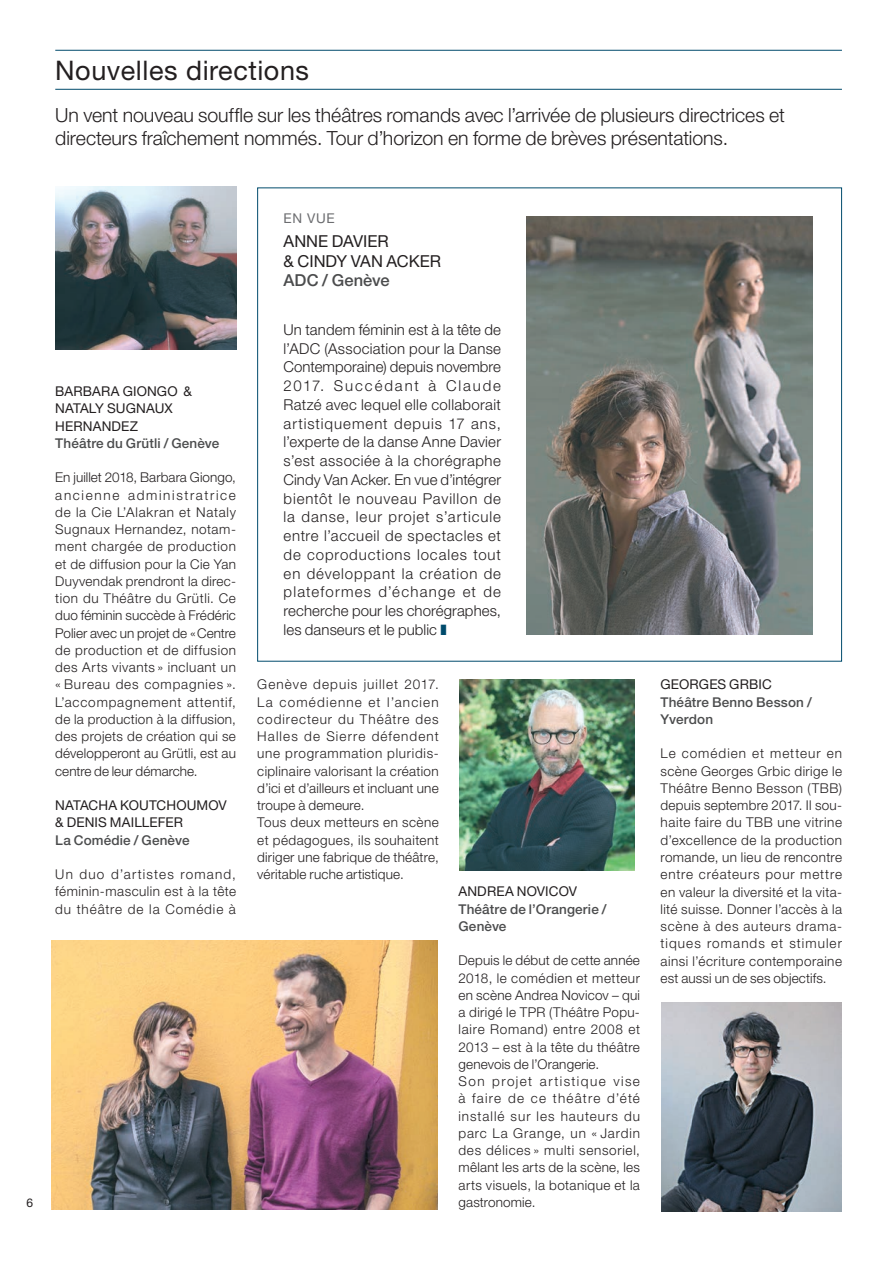
<style>
.page{position:relative;width:893px;height:1263px;background:#fff}
.page>*{position:absolute;margin:0;border:0;box-sizing:border-box;transform-origin:0 0}
.t1{font:27px "Helvetica Neue LT Std";letter-spacing:.02em;color:#231f20}
.t2{font:300 19.5px/22.5px "Helvetica Neue LT Std";color:#231f20}
.t3{font:16.5px/19.5px "Helvetica Neue LT Std";letter-spacing:-.005em;color:#231f20}
.t4{font:500 16.5px "Helvetica Neue LT Std";color:#4b4c4d}
.t5{font:300 15px/18.8px "Helvetica Neue LT Std";letter-spacing:.005em;color:#231f20;text-align:justify}
.t6{font:300 13.5px/17.2px "Helvetica Neue LT Std";letter-spacing:.035em;color:#231f20;text-align:justify}
.t7{font:500 13.5px/17.2px "Helvetica Neue LT Std";letter-spacing:.01em;color:#4b4c4d}
.t8{font:13.5px/17.2px "Helvetica Neue LT Std";letter-spacing:.01em;color:#231f20}
.t9{font:13.5px "Helvetica Neue LT Std";letter-spacing:-.02em;color:#231f20}
.t10{font:13.5px "Helvetica Neue LT Std";color:#6c6d70}
.t11{font:12px "Helvetica Neue LT Std";color:#231f20}
.s1{color:#004b6c}
</style>
<div class="page">
<hr style="left:55px;top:50px;width:787px;height:1px;background:#004b6c">
<hr style="left:55px;top:89px;width:787px;height:1px;background:#004b6c">
<img style="left:55px;top:186px;width:181px;height:163px">
<img style="left:526px;top:216px;width:287px;height:418px">
<img style="left:52px;top:941px;width:386px;height:268px">
<img style="left:459px;top:679px;width:175px;height:191px">
<img style="left:661px;top:1002px;width:181px;height:210px">
<h1 class="t1" style="left:55px;top:55px;width:255px">NOUVELLES DIRECTIONS</h1>
<h2 class="t2" style="left:55px;top:104px;width:731px">Un vent nouveau souffle sur les théâtres romands avec l’arrivée de plusieurs directrices et directeurs fraîchement nommés. Tour d’horizon en forme de brèves présentations.</h2>
<p class="t11" style="left:26px;top:1195px;width:8px">6</p>
<p class="t8" style="left:55px;top:382px;width:138px">BARBARA GIONGO &amp;<br>NATALY SUGNAUX<br>HERNANDEZ</p>
<p class="t7" style="left:55px;top:434px;width:166px">Théâtre du Grütli / Genève</p>
<p class="t6" style="left:55px;top:469px;width:182px">En juillet 2018, Barbara Giongo, ancienne administratrice de la Cie L’Alakran et Nataly Sugnaux Hernandez, notam&shy;ment chargée de production et de diffusion pour la Cie Yan Duyvendak prendront la direc&shy;tion du Théâtre du Grütli. Ce duo féminin succède à Frédéric Polier avec un projet de «Centre de production et de diffusion des Arts vivants » incluant un « Bureau des compagnies ».<br>L’accompagnement attentif, de la production à la diffusion, des projets de création qui se développeront au Grütli, est au centre de leur démarche.</p>
<p class="t9" style="left:55px;top:797px;width:112px">N ATACH A KO UTCHO</p>
<p class="t8" style="left:187px;top:796px;width:21px">UMOV</p>
<p class="t8" style="left:55px;top:814px;width:129px">&amp; DENIS MAILLEFER</p>
<p class="t7" style="left:55px;top:831px;width:136px">La Comédie / Genève</p>
<p class="t6" style="left:55px;top:865px;width:182px">Un duo d’artistes romand, féminin-masculin est à la tête du théâtre de la Comédie à</p>
<p class="t10" style="left:283px;top:211px;width:53px">EN VUE</p>
<p class="t3" style="left:284px;top:231px;width:116px">ANNE DAVIER &amp; CINDY VAN ACK</p>
<p class="t3" style="left:420px;top:251px;width:23px">ER</p>
<p class="t4" style="left:284px;top:270px;width:108px">ADC / Genève</p>
<p class="t5" style="left:284px;top:320px;width:219px">Un tandem féminin est à la tête de l’ADC (Association pour la Danse Contemporaine) depuis novembre 2017. Succédant à Claude Ratzé avec lequel elle collaborait artistiquement depuis 17 ans, l’experte de la danse Anne Davier s’est associée à la chorégraphe Cindy Van Acker. En vue d’intégrer bientôt le nouveau Pavillon de la danse, leur projet s’articule entre l’accueil de spectacles et de coproductions locales tout en développant la création de plateformes d’échange et de recherche pour les chorégraphes, les danseurs et le public <span class="s1">❚</span></p>
<p class="t6" style="left:257px;top:676px;width:183px;text-align:left">Genève depuis juillet 2017.<br>La comédienne et l’ancien codirecteur du Théâtre des<br>Halles de Sierre défendent une programmation pluridis&shy;ciplinaire valorisant la création d’ici et d’ailleurs et incluant une troupe à demeure.<br>Tous deux metteurs en scène et pédagogues, ils souhaitent diriger une fabrique de théâtre, véritable ruche artistique.</p>
<p class="t8" style="left:660px;top:676px;width:110px">GEORGES GRBIC</p>
<p class="t7" style="left:660px;top:693px;width:153px">Théâtre Benno Besson /<br>Yverdon</p>
<p class="t6" style="left:660px;top:745px;width:183px">Le comédien et metteur en scène Georges Grbic dirige le Théâtre Benno Besson (TBB) depuis septembre 2017. Il sou&shy;haite faire du TBB une vitrine d’excellence de la production romande, un lieu de rencontre entre créateurs pour mettre en valeur la diversité et la vita&shy;lité suisse. Donner l’accès à la scène à des auteurs drama&shy;tiques romands et stimuler ainsi l’écriture contemporaine est aussi un de ses objectifs.</p>
<p class="t8" style="left:458px;top:883px;width:69px">ANDREA NOV</p>
<p class="t8" style="left:545px;top:883px;width:14px">ICOV</p>
<p class="t7" style="left:458px;top:900px;width:150px">Théâtre de l’Orangerie /<br>Genève</p>
<p class="t6" style="left:458px;top:952px;width:183px;text-align:left">Depuis le début de cette année<br>2018, le comédien et metteur en scène Andrea Novicov – qui a dirigé le TPR (Théâtre Popu&shy;laire Romand) entre 2008 et<br>2013 – est à la tête du théâtre genevois de l’Orangerie.<br>Son projet artistique vise à faire de ce théâtre d’été installé sur les hauteurs du parc La Grange, un « Jardin des délices » multi sensoriel, mêlant les arts de la scène, les arts visuels, la botanique et la gastronomie.</p>
</div>
